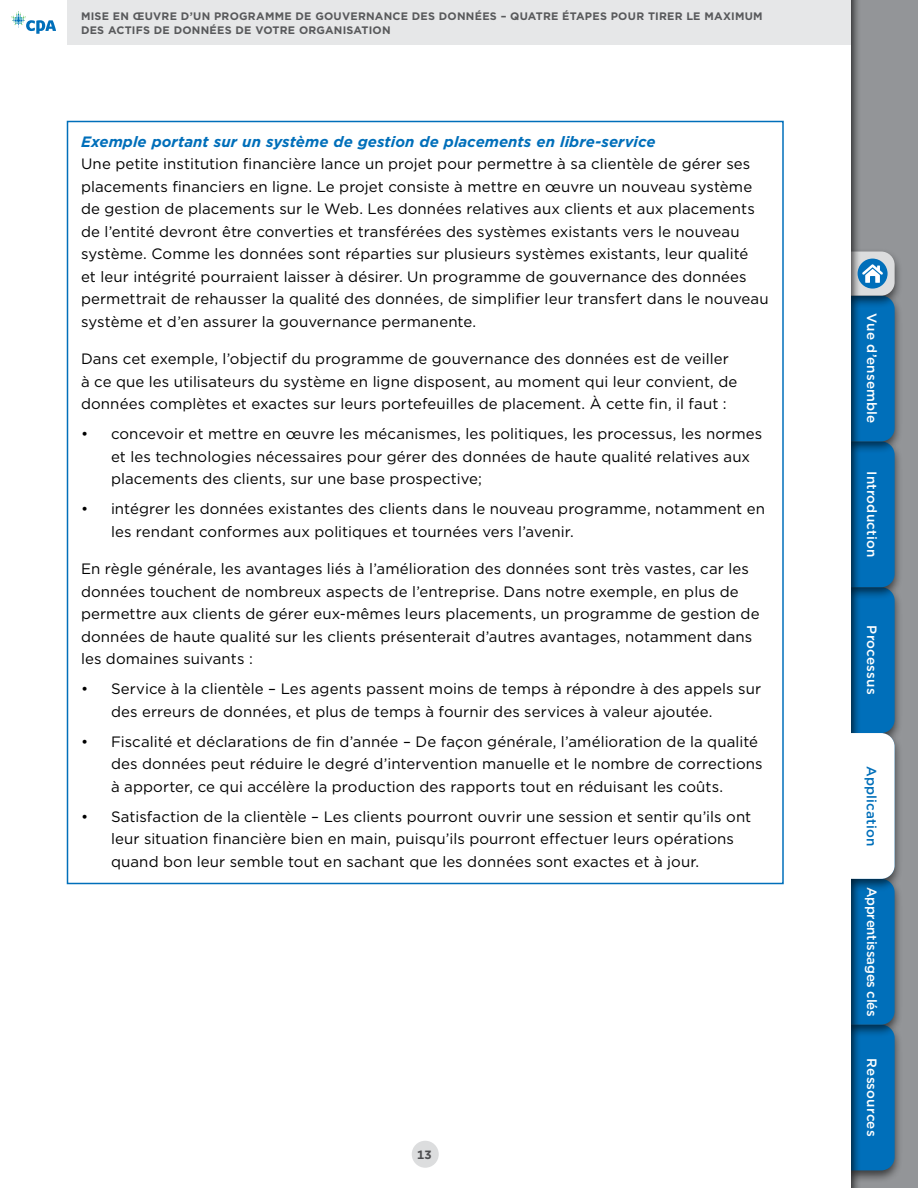
<style>
.page{position:relative;width:918px;height:1188px;background:#fff}
.page>*{position:absolute;margin:0;border:0;box-sizing:border-box;transform-origin:0 0}
.CPA__para1{font:15px/22.5px "Gotham";letter-spacing:.005em;color:#000}
.CPA__body{font:15px/22.5px "Gotham";letter-spacing:.005em;color:#000}
.t1{font:italic 700 15px "Gotham";color:#006fba}
.t2{font:500 13.5px "Gotham";letter-spacing:.01em;color:#fff}
.t3{font:500 13.5px "Gotham";letter-spacing:-.015em;color:#fff}
.t4{font:500 13.5px "Gotham";letter-spacing:.01em;color:#006fba}
.t5{font:700 12px "Gotham";color:#4d4d4f}
.t6{font:700 10.8px/13.5px "Gotham";letter-spacing:.02em;color:#58595b}
</style>
<div class="page">
<div style="left:837px;top:0;width:81px;height:1188px;background:#000;opacity:.75"></div>
<div style="left:841px;top:0;width:10px;height:1188px;background:#fff"></div>
<svg style="left:851px;top:252px;width:44px;height:918px"></svg>
<div style="left:412px;top:1141px;width:27px;height:27px;background:#dcddde;border-radius:50%"></div>
<div style="left:68px;top:0;width:783px;height:45px;background:#e6e7e8"></div>
<svg style="left:12px;top:11px;width:44px;height:23px"></svg>
<p class="t6" style="left:81px;top:9px;width:683px">MISE EN ŒUVRE D’UN PROGRAMME DE GOUVERNANCE DES DONNÉES – QUATRE ÉTAPES POUR TIRER LE MAXIMUM<br>DES ACTIFS DE DONNÉES DE VOTRE ORGANISATION</p>
<p class="t1" style="left:81px;top:132px;width:576px">Exemple portant sur un système de gestion de placements en libre-service</p>
<p class="CPA__para1" style="left:81px;top:153px;width:689px">Une petite institution financière lance un projet pour permettre à sa clientèle de gérer ses placements financiers en ligne. Le projet consiste à mettre en œuvre un nouveau système de gestion de placements sur le Web. Les données relatives aux clients et aux placements de l’entité devront être converties et transférées des systèmes existants vers le nouveau système. Comme les données sont réparties sur plusieurs systèmes existants, leur qualité<br>et leur intégrité pourraient laisser à désirer. Un programme de gouvernance des données permettrait de rehausser la qualité des données, de simplifier leur transfert dans le nouveau système et d’en assurer la gouvernance permanente.</p>
<p class="CPA__body" style="left:81px;top:348px;width:658px">Dans cet exemple, l’objectif du programme de gouvernance des données est de veiller à ce que les utilisateurs du système en ligne disposent, au moment qui leur convient, de données complètes et exactes sur leurs portefeuilles de placement. À cette fin, il faut :</p>
<p class="CPA__para1" style="left:111px;top:423px;width:653px;text-indent:-30px">• concevoir et mettre en œuvre les mécanismes, les politiques, les processus, les normes et les technologies nécessaires pour gérer des données de haute qualité relatives aux placements des clients, sur une base prospective;</p>
<p class="CPA__para1" style="left:111px;top:498px;width:656px;text-indent:-30px">• intégrer les données existantes des clients dans le nouveau programme, notamment en les rendant conformes aux politiques et tournées vers l’avenir.</p>
<p class="CPA__body" style="left:81px;top:558px;width:680px">En règle générale, les avantages liés à l’amélioration des données sont très vastes, car les données touchent de nombreux aspects de l’entreprise. Dans notre exemple, en plus de permettre aux clients de gérer eux-mêmes leurs placements, un programme de gestion de données de haute qualité sur les clients présenterait d’autres avantages, notamment dans les domaines suivants :</p>
<p class="CPA__para1" style="left:111px;top:678px;width:652px;text-indent:-30px">• Service à la clientèle – Les agents passent moins de temps à répondre à des appels sur des erreurs de données, et plus de temps à fournir des services à valeur ajoutée.</p>
<p class="CPA__para1" style="left:111px;top:730px;width:653px;text-indent:-30px">• Fiscalité et déclarations de fin d’année – De façon générale, l’amélioration de la qualité des données peut réduire le degré d’intervention manuelle et le nombre de corrections à apporter, ce qui accélère la production des rapports tout en réduisant les coûts.</p>
<p class="CPA__para1" style="left:111px;top:805px;width:642px;text-indent:-30px">• Satisfaction de la clientèle – Les clients pourront ouvrir une session et sentir qu’ils ont leur situation financière bien en main, puisqu’ils pourront effectuer leurs opérations quand bon leur semble tout en sachant que les données sont exactes et à jour.</p>
<p class="t5" style="left:417px;top:1147px;width:16px">13</p>
<p class="t2" style="left:881px;top:313px;width:112px;rotate:90deg">Vue d’ensemble</p>
<p class="t2" style="left:881px;top:471px;width:88px;rotate:90deg">Introduction</p>
<p class="t2" style="left:881px;top:625px;width:71px;rotate:90deg">Processus</p>
<p class="t4" style="left:880px;top:766px;width:82px;rotate:90deg">Application</p>
<p class="t3" style="left:881px;top:887px;width:132px;rotate:90deg">Apprentissages clés</p>
<p class="t2" style="left:881px;top:1058px;width:80px;rotate:90deg">Ressources</p>
</div>
